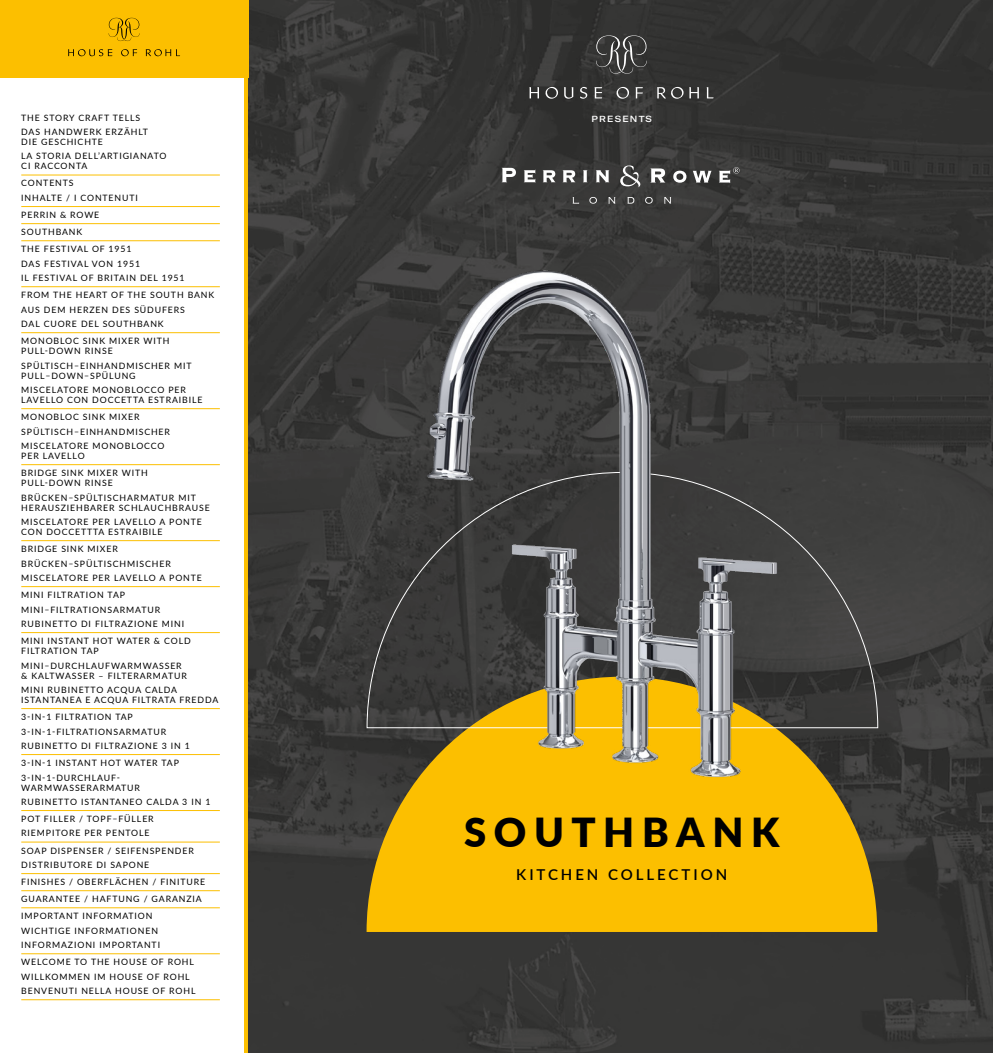
<style>
.page{position:relative;width:993px;height:1053px;background:#fff}
.page>*{position:absolute;margin:0;border:0;box-sizing:border-box;transform-origin:0 0}
.t1{font:900 40px "Lato";letter-spacing:.195em;color:#000}
.t2{font:600 15px "Lato";letter-spacing:.195em;color:#000}
.t3{font:8.75px/14.4px "Lato";letter-spacing:.1em;color:#000}
.t4{font:500 expanded 8.75px "GT America";letter-spacing:.14em;color:#fff}
</style>
<div class="page">
<img style="left:248px;top:0;width:744px;height:1052px">
<svg style="left:366px;top:728px;width:510px;height:203px;fill:#fcbf00"></svg>
<svg style="left:366px;top:471px;width:512px;height:257px"></svg>
<svg style="left:501px;top:165px;width:238px;height:39px"></svg>
<svg style="left:529px;top:35px;width:184px;height:64px"></svg>
<img style="left:398px;top:245px;width:392px;height:566px">
<div style="left:0;top:0;width:248px;height:78px;background:#fcbf00"></div>
<hr style="left:21px;top:175px;width:199px;height:1px;background:#fcbf00">
<hr style="left:21px;top:206px;width:199px;height:1px;background:#fcbf00">
<hr style="left:21px;top:223px;width:199px;height:1px;background:#fcbf00">
<hr style="left:21px;top:240px;width:199px;height:1px;background:#fcbf00">
<hr style="left:21px;top:286px;width:199px;height:1px;background:#fcbf00">
<hr style="left:21px;top:332px;width:199px;height:1px;background:#fcbf00">
<hr style="left:21px;top:408px;width:199px;height:1px;background:#fcbf00">
<hr style="left:21px;top:464px;width:199px;height:1px;background:#fcbf00">
<hr style="left:21px;top:540px;width:199px;height:1px;background:#fcbf00">
<hr style="left:21px;top:586px;width:199px;height:1px;background:#fcbf00">
<hr style="left:21px;top:632px;width:199px;height:1px;background:#fcbf00">
<hr style="left:21px;top:708px;width:199px;height:1px;background:#fcbf00">
<hr style="left:21px;top:754px;width:199px;height:1px;background:#fcbf00">
<hr style="left:21px;top:810px;width:199px;height:1px;background:#fcbf00">
<hr style="left:21px;top:841px;width:199px;height:1px;background:#fcbf00">
<hr style="left:21px;top:873px;width:199px;height:1px;background:#fcbf00">
<hr style="left:21px;top:890px;width:199px;height:1px;background:#fcbf00">
<hr style="left:21px;top:907px;width:199px;height:1px;background:#fcbf00">
<hr style="left:21px;top:953px;width:199px;height:1px;background:#fcbf00">
<hr style="left:21px;top:999px;width:199px;height:1px;background:#fcbf00">
<hr style="left:244px;top:0;width:4px;height:1052px;background:#fcbf00">
<svg style="left:68px;top:18px;width:112px;height:38px"></svg>
<p class="t3" style="left:21px;top:110px;width:120px">THE STORY CRAFT TELLS</p>
<p class="t4" style="left:591px;top:114px;width:62px">PRESENTS</p>
<p class="t3" style="left:21px;top:126px;width:128px;line-height:10px">DAS HANDWERK ERZÄHLT<br>DIE GESCHICHTE</p>
<p class="t3" style="left:21px;top:151px;width:147px;line-height:10px">LA STORIA DELL’ARTIGIANATO<br>CI RACCONTA</p>
<p class="t3" style="left:21px;top:176px;width:118px">CONTENTS<br>INHALTE / I CONTENUTI</p>
<p class="t3" style="left:21px;top:206px;width:112px;line-height:17.1px">PERRIN &amp; ROWE<br>SOUTHBANK<br>THE FESTIVAL OF 1951</p>
<p class="t3" style="left:21px;top:256px;width:165px">DAS FESTIVAL VON 1951<br>IL FESTIVAL OF BRITAIN DEL 1951</p>
<p class="t3" style="left:21px;top:287px;width:194px">FROM THE HEART OF THE SOUTH BANK<br>AUS DEM HERZEN DES SÜDUFERS<br>DAL CUORE DEL SOUTHBANK</p>
<p class="t3" style="left:21px;top:335px;width:150px;line-height:10px">MONOBLOC SINK MIXER WITH<br>PULL-DOWN RINSE</p>
<p class="t3" style="left:21px;top:360px;width:172px;line-height:10px">SPÜLTISCH–EINHANDMISCHER MIT<br>PULL–DOWN–SPÜLUNG</p>
<p class="t3" style="left:21px;top:384px;width:183px;line-height:10px">MISCELATORE MONOBLOCCO PER<br>LAVELLO CON DOCCETTA ESTRAIBILE</p>
<p class="t3" style="left:21px;top:409px;width:150px">MONOBLOC SINK MIXER<br>SPÜLTISCH–EINHANDMISCHER<br>MISCELATORE MONOBLOCCO</p>
<p class="t3" style="left:21px;top:447px;width:128px;line-height:17.1px">PER LAVELLO<br>BRIDGE SINK MIXER WITH</p>
<p class="t3" style="left:21px;top:475px;width:176px">PULL-DOWN RINSE<br>BRÜCKEN–SPÜLTISCHARMATUR MIT</p>
<p class="t3" style="left:21px;top:500px;width:190px">HERAUSZIEHBARER SCHLAUCHBRAUSE<br>MISCELATORE PER LAVELLO A PONTE</p>
<p class="t3" style="left:21px;top:523px;width:143px;line-height:17.1px">CON DOCCETTTA ESTRAIBILE<br>BRIDGE SINK MIXER</p>
<p class="t3" style="left:21px;top:556px;width:182px">BRÜCKEN–SPÜLTISCHMISCHER<br>MISCELATORE PER LAVELLO A PONTE</p>
<p class="t3" style="left:21px;top:587px;width:164px">MINI FILTRATION TAP<br>MINI–FILTRATIONSARMATUR<br>RUBINETTO DI FILTRAZIONE MINI</p>
<p class="t3" style="left:21px;top:635px;width:171px;line-height:10px">MINI INSTANT HOT WATER &amp; COLD<br>FILTRATION TAP</p>
<p class="t3" style="left:21px;top:660px;width:167px;line-height:10px">MINI–DURCHLAUFWARMWASSER &amp; KALTWASSER – FILTERARMATUR</p>
<p class="t3" style="left:21px;top:684px;width:198px;line-height:10px">MINI RUBINETTO ACQUA CALDA<br>ISTANTANEA E ACQUA FILTRATA FREDDA</p>
<p class="t3" style="left:21px;top:709px;width:170px">3-IN-1 FILTRATION TAP<br>3-IN-1-FILTRATIONSARMATUR<br>RUBINETTO DI FILTRAZIONE 3 IN 1</p>
<p class="t3" style="left:21px;top:755px;width:159px">3-IN-1 INSTANT HOT WATER TAP<br>3-IN-1-DURCHLAUF-</p>
<p class="t3" style="left:21px;top:779px;width:191px">WARMWASSERARMATUR<br>RUBINETTO ISTANTANEO CALDA 3 IN 1</p>
<p class="t3" style="left:21px;top:811px;width:134px">POT FILLER / TOPF–FÜLLER<br>RIEMPITORE PER PENTOLE</p>
<p class="t3" style="left:21px;top:842px;width:174px">SOAP DISPENSER / SEIFENSPENDER<br>DISTRIBUTORE DI SAPONE</p>
<p class="t3" style="left:21px;top:872px;width:185px;line-height:17.1px">FINISHES / OBERFLÄCHEN / FINITURE<br>GUARANTEE / HAFTUNG / GARANZIA<br>IMPORTANT INFORMATION</p>
<p class="t3" style="left:21px;top:922px;width:140px">WICHTIGE INFORMATIONEN<br>INFORMAZIONI IMPORTANTI</p>
<p class="t3" style="left:21px;top:954px;width:176px">WELCOME TO THE HOUSE OF ROHL<br>WILLKOMMEN IM HOUSE OF ROHL<br>BENVENUTI NELLA HOUSE OF ROHL</p>
<h1 class="t1" style="left:464px;top:802px;width:317px">SOUTHBANK</h1>
<h2 class="t2" style="left:516px;top:863px;width:212px">KITCHEN COLLECTION</h2>
</div>
